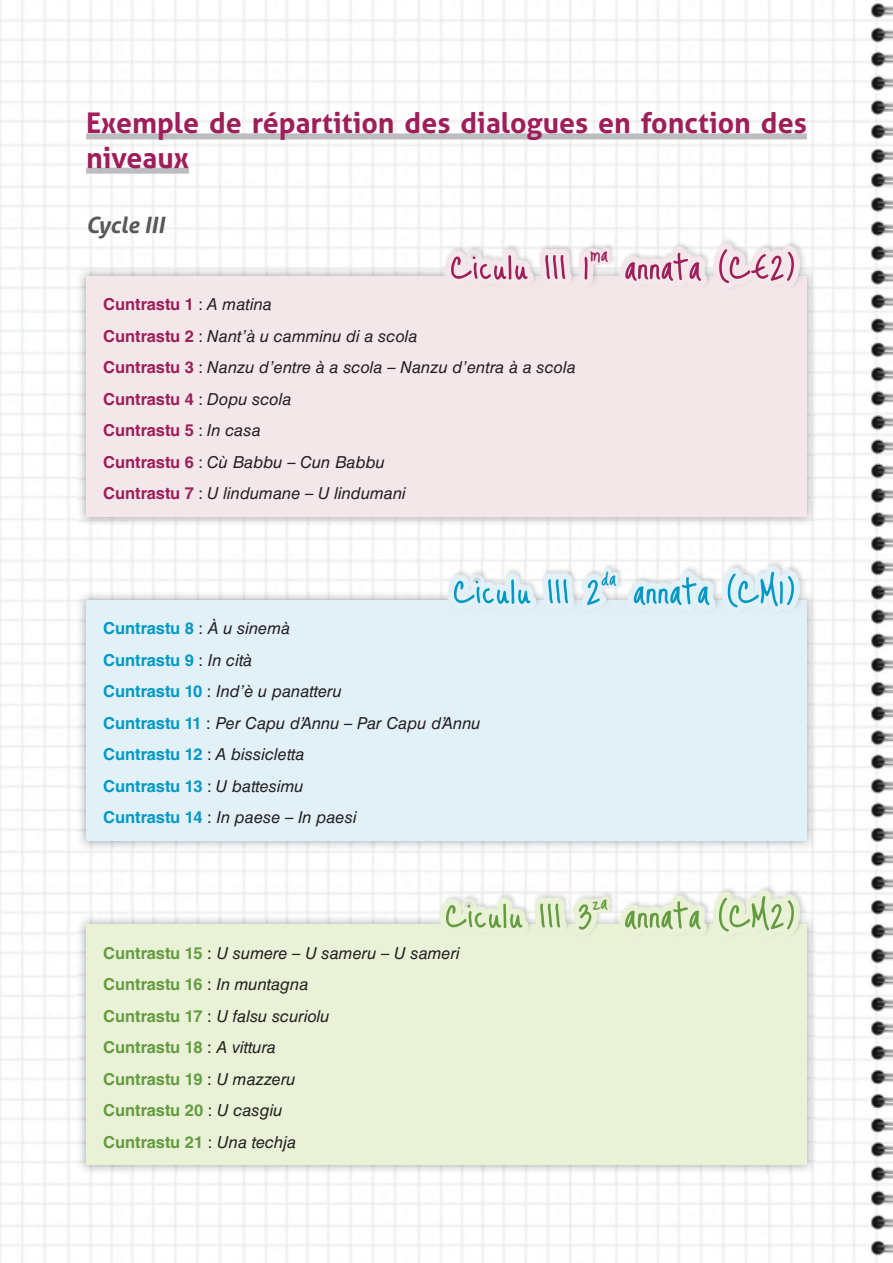
<style>
.page{position:relative;width:893px;height:1263px;background:#fff}
.page>*{position:absolute;margin:0;border:0;box-sizing:border-box;transform-origin:0 0}
.t1{font:54.9px "Just Me Again Down Here";color:#9e1e59}
.t2{font:54.9px "Just Me Again Down Here";color:#0099c6}
.t3{font:54.9px "Just Me Again Down Here";color:#649b41}
.t4{font:700 28.5px/34.2px "Aller";color:#9e1e59}
.t5{font:italic 700 22.5px "Aller";color:#57585a}
.t6{font:italic 16.5px/31.5px "Helvetica LT Std";color:#231f20}
.s1{font-weight:700;font-style:normal;color:#9e1e59}
.s2{font-style:normal}
.s3{font-weight:700;font-style:normal;color:#0099c6}
.s4{font-weight:700;font-style:normal;color:#649b41}
</style>
<div class="page">
<img style="left:0;top:0;width:893px;height:1263px">
<div style="left:86px;top:133px;width:721px;height:6px;background:#bcbdc0"></div>
<div style="left:86px;top:168px;width:103px;height:6px;background:#bcbdc0"></div>
<img style="left:77px;top:267px;width:361px;height:51px">
<img style="left:764px;top:267px;width:52px;height:258px">
<img style="left:77px;top:318px;width:52px;height:207px">
<img style="left:129px;top:516px;width:635px;height:9px">
<div style="left:86px;top:276px;width:721px;height:240px;background:#f4e7ea"></div>
<svg style="left:438px;top:234px;width:368px;height:54px"></svg>
<img style="left:77px;top:591px;width:364px;height:51px">
<img style="left:764px;top:591px;width:52px;height:258px">
<img style="left:77px;top:642px;width:52px;height:207px">
<img style="left:129px;top:840px;width:635px;height:9px">
<div style="left:86px;top:600px;width:721px;height:240px;background:#e2f0f7"></div>
<svg style="left:441px;top:558px;width:365px;height:53px"></svg>
<img style="left:77px;top:915px;width:356px;height:52px">
<img style="left:764px;top:915px;width:52px;height:259px">
<img style="left:77px;top:967px;width:52px;height:207px">
<img style="left:129px;top:1164px;width:635px;height:10px">
<div style="left:86px;top:924px;width:721px;height:240px;background:#e9f2d6"></div>
<svg style="left:433px;top:882px;width:373px;height:54px"></svg>
<h2 class="t4" style="left:86px;top:106px;width:722px">Exemple de répartition des dialogues en fonction des niveaux</h2>
<h3 class="t5" style="left:86px;top:211px;width:80px">Cycle III</h3>
<h1 class="t1" style="left:451px;top:238px;width:346px">Ciculu III 1<sup>ma</sup> annata (CE2)</h1>
<p class="t6" style="left:103px;top:288px;width:474px"><span class="s1">Cuntrastu 1</span> <span class="s2">:</span> A matina<br><span class="s1">Cuntrastu 2</span> <span class="s2">:</span> Nant’à u camminu di a scola<br><span class="s1">Cuntrastu 3</span> <span class="s2">:</span> Nanzu d’entre à a scola – Nanzu d’entra à a scola <span class="s1">Cuntrastu 4</span> <span class="s2">:</span> Dopu scola<br><span class="s1">Cuntrastu 5</span> <span class="s2">:</span> In casa<br><span class="s1">Cuntrastu 6</span> <span class="s2">:</span> Cù Babbu – Cun Babbu<br><span class="s1">Cuntrastu 7</span> <span class="s2">:</span> U lindumane – U lindumani</p>
<h1 class="t2" style="left:454px;top:562px;width:343px">Ciculu III 2<sup>da</sup> annata (CM1)</h1>
<p class="t6" style="left:103px;top:613px;width:379px"><span class="s3">Cuntrastu 8</span> <span class="s2">:</span> À u sinemà<br><span class="s3">Cuntrastu 9</span> <span class="s2">:</span> In cità<br><span class="s3">Cuntrastu 10</span> <span class="s2">:</span> Ind’è u panatteru<br><span class="s3">Cuntrastu 11</span> <span class="s2">:</span> Per Capu d’Annu – Par Capu d’Annu<br><span class="s3">Cuntrastu 12</span> <span class="s2">:</span> A bissicletta<br><span class="s3">Cuntrastu 13</span> <span class="s2">:</span> U battesimu<br><span class="s3">Cuntrastu 14</span> <span class="s2">:</span> In paese – In paesi</p>
<h1 class="t3" style="left:446px;top:887px;width:351px">Ciculu III 3<sup>za</sup> annata (CM2)</h1>
<p class="t6" style="left:103px;top:937px;width:358px"><span class="s4">Cuntrastu 15</span> <span class="s2">:</span> U sumere – U sameru – U sameri<br><span class="s4">Cuntrastu 16</span> <span class="s2">:</span> In muntagna<br><span class="s4">Cuntrastu 17</span> <span class="s2">:</span> U falsu scuriolu<br><span class="s4">Cuntrastu 18</span> <span class="s2">:</span> A vittura<br><span class="s4">Cuntrastu 19</span> <span class="s2">:</span> U mazzeru<br><span class="s4">Cuntrastu 20</span> <span class="s2">:</span> U casgiu<br><span class="s4">Cuntrastu 21</span> <span class="s2">:</span> Una techja</p>
</div>
